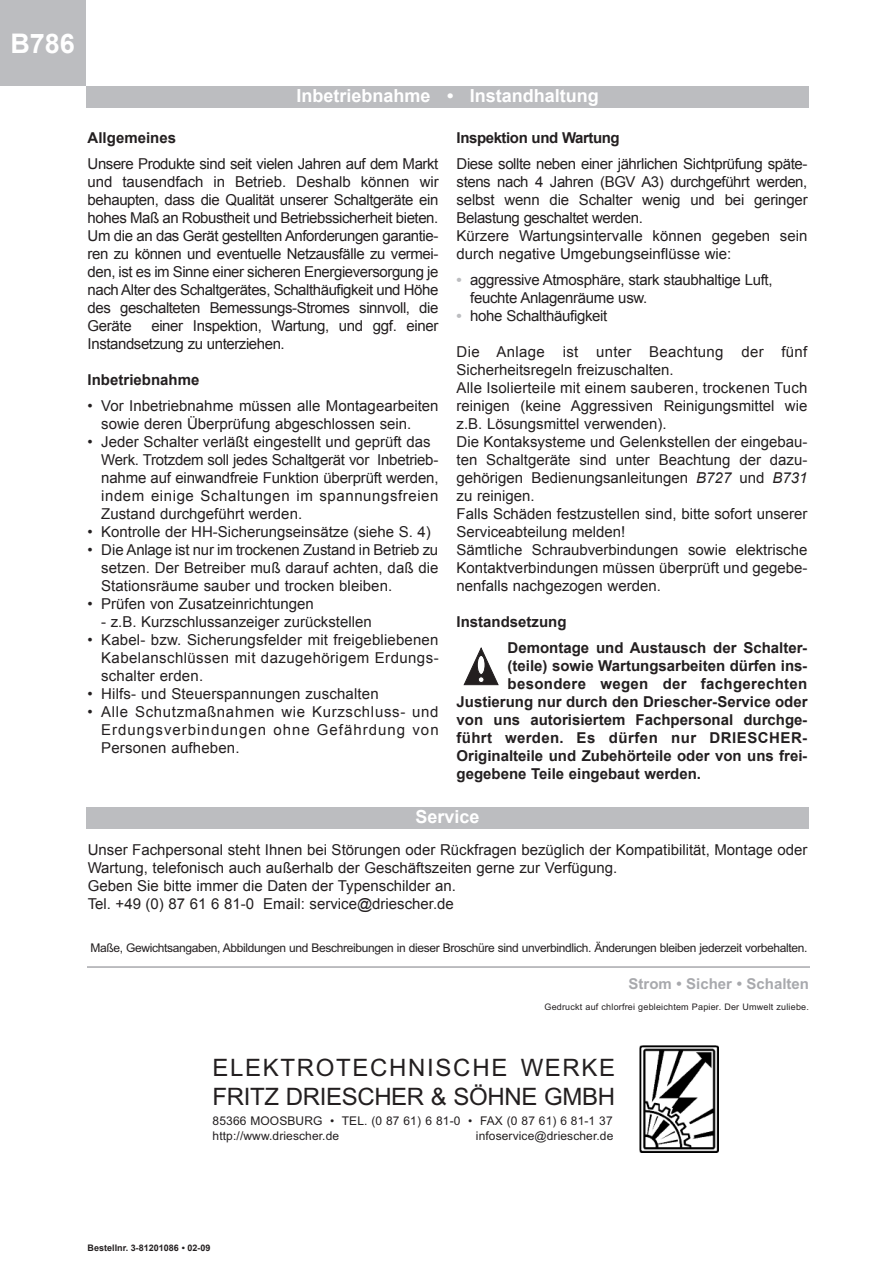
<style>
.page{position:relative;width:893px;height:1263px;background:#fff}
.page>*{position:absolute;margin:0;border:0;box-sizing:border-box;transform-origin:0 0}
.t1{font:700 27px "Arial";color:#fff}
.t2{font:24px/28.8px "Arial";letter-spacing:.065em;color:#231f20}
.t3{font:700 18px "Arial";color:#fff}
.t4{font:15px/18px "Arial";color:#231f20}
.t5{font:700 15px/26.1px "Arial";color:#231f20}
.t6{font:15px/18px "Arial";letter-spacing:-.02em;color:#231f20}
.t7{font:15px/18px "Arial";letter-spacing:-.025em;color:#231f20}
.t8{font:700 15px "Arial";letter-spacing:.035em;color:#231f20}
.t9{font:700 15px "Arial";letter-spacing:.02em;color:#231f20}
.t10{font:700 15px "Arial";color:#a8a9ad}
.t11{font:700 15px "Arial";letter-spacing:-.03em;color:#231f20}
.t12{font:12px "Arial";letter-spacing:-.03em;color:#231f20}
.t13{font:12px/14.4px "Arial";letter-spacing:.01em;color:#231f20}
.t14{font:9px "Arial";letter-spacing:.02em;color:#231f20}
.t15{font:700 9px "Arial";color:#231f20}
.s1{font-weight:700;color:#bcbdc0}
.s2{font-style:italic}
</style>
<div class="page">
<div style="left:0;top:0;width:86px;height:86px;background:#bcbdc0"></div>
<div style="left:86px;top:807px;width:723px;height:21px;background:#bcbdc0"></div>
<div style="left:86px;top:86px;width:723px;height:22px;background:#bcbdc0"></div>
<svg style="left:464px;top:648px;width:34px;height:37px"></svg>
<img style="left:639px;top:1045px;width:80px;height:108px">
<hr style="left:88px;top:966px;width:721px;height:2px;background:#a8a9ad">
<h1 class="t1" style="left:10px;top:29px;width:66px">B786</h1>
<p class="t3" style="left:296px;top:86px;width:304px">Inbetriebnahme • Instandhaltung</p>
<p class="t5" style="left:88px;top:125px;width:90px">Allgemeines</p>
<p class="t4" style="left:88px;top:155px;width:353px;text-align:justify">Unsere Produkte sind seit vielen Jahren auf dem Markt und tausendfach in Betrieb. Deshalb können wir behaupten, dass die Qualität unserer Schaltgeräte ein hohes Maß an Robustheit und Betriebssicherheit bieten.<br>Um die an das Gerät gestellten Anforderungen garantie&shy;ren zu können und eventuelle Netzausfälle zu vermei&shy;den, ist es im Sinne einer sicheren Energieversorgung je nach Alter des Schaltgerätes, Schalthäufigkeit und Höhe des geschalteten Bemessungs-Stromes sinnvoll, die Geräte</p>
<p class="t7" style="left:88px;top:317px;width:352px;text-indent:64px">einer Inspektion, Wartung, und ggf. einer<br>Instandsetzung zu unterziehen.</p>
<p class="t5" style="left:88px;top:367px;width:113px">Inbetriebnahme</p>
<p class="t4" style="left:101px;top:397px;width:339px;text-indent:-14px">• Vor Inbetriebnahme müssen alle Montagearbeiten sowie deren Überprüfung abgeschlossen sein.</p>
<p class="t4" style="left:101px;top:433px;width:339px;text-indent:-14px">• Jeder Schalter verläßt eingestellt und geprüft das Werk. Trotzdem soll jedes Schaltgerät vor Inbetrieb&shy;nahme auf einwandfreie Funktion überprüft werden, indem einige Schaltungen im spannungsfreien Zustand durchgeführt werden.</p>
<p class="t4" style="left:88px;top:523px;width:345px">• Kontrolle der HH-Sicherungseinsätze (siehe S. 4)</p>
<p class="t4" style="left:101px;top:541px;width:339px;text-align:justify;text-indent:-14px">• Die Anlage ist nur im trockenen Zustand in Betrieb zu setzen. Der Betreiber muß darauf achten, daß die Stationsräume sauber und trocken bleiben.</p>
<p class="t4" style="left:88px;top:595px;width:228px">• Prüfen von Zusatzeinrichtungen</p>
<p class="t4" style="left:101px;top:613px;width:272px">- z.B. Kurzschlussanzeiger zurückstellen</p>
<p class="t4" style="left:101px;top:631px;width:339px;text-align:justify;text-indent:-14px">• Kabel- bzw. Sicherungsfelder mit freigebliebenen Kabelanschlüssen mit dazugehörigem Erdungs&shy;schalter erden.</p>
<p class="t4" style="left:88px;top:685px;width:293px">• Hilfs- und Steuerspannungen zuschalten</p>
<p class="t4" style="left:101px;top:703px;width:339px;text-align:justify;text-indent:-14px">• Alle Schutzmaßnahmen wie Kurzschluss- und Erdungsverbindungen ohne Gefährdung von Personen aufheben.</p>
<p class="t11" style="left:457px;top:129px;width:165px">Inspektion und Wartung</p>
<p class="t4" style="left:457px;top:155px;width:353px">Diese sollte neben einer jährlichen Sichtprüfung späte&shy;stens nach 4 Jahren (BGV A3) durchgeführt werden, selbst wenn die Schalter wenig und bei geringer Belastung geschaltet werden.<br>Kürzere Wartungsintervalle können gegeben sein durch negative Umgebungseinflüsse wie:</p>
<p class="t6" style="left:470px;top:271px;width:304px;text-indent:-14px"><span class="s1">•</span> aggressive Atmosphäre, stark staubhaltige Luft, feuchte Anlagenräume usw.</p>
<p class="t6" style="left:457px;top:307px;width:152px"><span class="s1">•</span> hohe Schalthäufigkeit</p>
<p class="t4" style="left:457px;top:343px;width:352px">Die Anlage ist unter Beachtung der fünf Sicherheitsregeln freizuschalten.<br>Alle Isolierteile mit einem sauberen, trockenen Tuch reinigen (keine Aggressiven Reinigungsmittel wie z.B. Lösungsmittel verwenden).<br>Die Kontaksysteme und Gelenkstellen der eingebau&shy;ten Schaltgeräte sind unter Beachtung der dazu&shy;gehörigen Bedienungsanleitungen <span class="s2">B727</span> und <span class="s2">B731 </span>zu reinigen.<br>Falls Schäden festzustellen sind, bitte sofort unserer Serviceabteilung melden!<br>Sämtliche Schraubverbindungen sowie elektrische Kontaktverbindungen müssen überprüft und gegebe&shy;nenfalls nachgezogen werden.</p>
<p class="t5" style="left:508px;top:609px;width:301px;text-indent:-51px">Instandsetzung<br>Demontage und Austausch der Schalter-</p>
<p class="t5" style="left:508px;top:653px;width:301px">(teile) sowie Wartungsarbeiten dürfen ins-</p>
<p class="t9" style="left:508px;top:676px;width:301px">besondere wegen der fachgerechten</p>
<p class="t5" style="left:457px;top:689px;width:352px">Justierung nur durch den Driescher-Service oder</p>
<p class="t5" style="left:457px;top:707px;width:352px">von uns autorisiertem Fachpersonal durchge-</p>
<p class="t8" style="left:457px;top:730px;width:352px">führt werden. Es dürfen nur DRIESCHER-</p>
<p class="t5" style="left:457px;top:743px;width:352px">Originalteile und Zubehörteile oder von uns frei-</p>
<p class="t5" style="left:457px;top:761px;width:246px">gegebene Teile eingebaut werden.</p>
<p class="t3" style="left:416px;top:806px;width:66px">Service</p>
<p class="t4" style="left:88px;top:841px;width:721px">Unser Fachpersonal steht Ihnen bei Störungen oder Rückfragen bezüglich der Kompatibilität, Montage oder Wartung, telefonisch auch außerhalb der Geschäftszeiten gerne zur Verfügung.<br>Geben Sie bitte immer die Daten der Typenschilder an.<br>Tel. +49 (0) 87 61 6 81-0 Email: service@driescher.de</p>
<p class="t12" style="left:90px;top:940px;width:719px">Maße, Gewichtsangaben, Abbildungen und Beschreibungen in dieser Broschüre sind unverbindlich. Änderungen bleiben jederzeit vorbehalten.</p>
<p class="t10" style="left:628px;top:975px;width:182px">Strom • Sicher • Schalten</p>
<p class="t14" style="left:544px;top:1002px;width:266px">Gedruckt auf chlorfrei gebleichtem Papier. Der Umwelt zuliebe.</p>
<h2 class="t2" style="left:213px;top:1054px;width:404px">ELEKTROTECHNISCHE WERKE<br>FRITZ DRIESCHER &amp; SÖHNE GMBH</h2>
<p class="t13" style="left:213px;top:1114px;width:402px">85366 MOOSBURG • TEL. (0 87 61) 6 81-0 • FAX (0 87 61) 6 81-1 37 http://www.driescher.de</p>
<p class="t13" style="left:476px;top:1128px;width:139px">infoservice@driescher.de</p>
<p class="t15" style="left:88px;top:1242px;width:124px">Bestellnr. 3-81201086 • 02-09</p>
</div>
